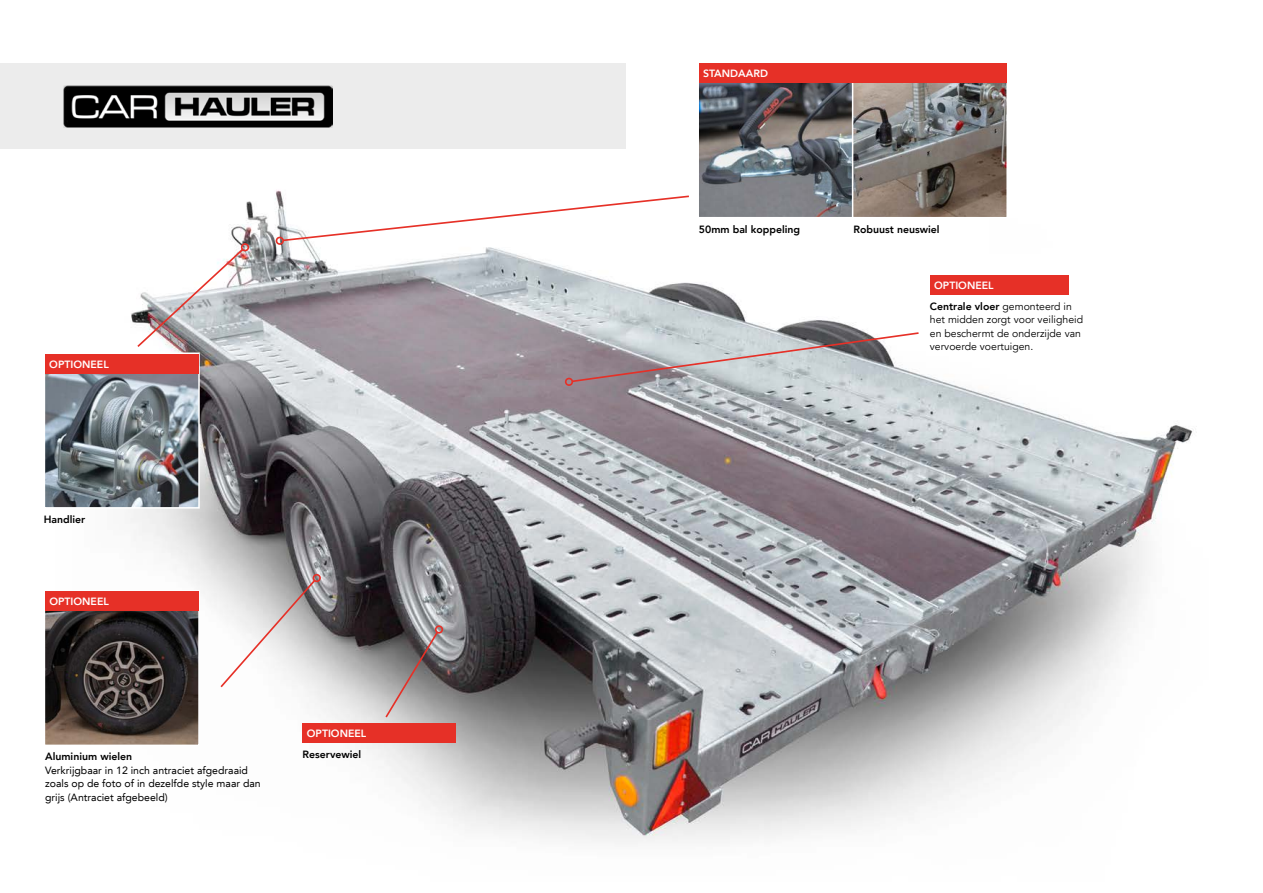
<style>
.page{position:relative;width:1263px;height:893px;background:#fff}
.page>*{position:absolute;margin:0;border:0;box-sizing:border-box;transform-origin:0 0}
.t1{font:10.5px/13.5px "Avenir LT";color:#000}
.t2{font:10.5px/13.5px "Avenir LT";color:#000}
.t3{font:800 10.5px "Avenir LT";color:#000}
.t4{font:800 10.5px "Avenir LT";color:#fff}
.s1{font-weight:800}
</style>
<div class="page">
<div style="left:0;top:64px;width:625px;height:85px;background:#ececec"></div>
<img style="left:64px;top:85px;width:269px;height:43px">
<img style="left:128px;top:190px;width:1065px;height:654px">
<img style="left:697px;top:63px;width:312px;height:156px">
<svg style="left:45px;top:589px;width:155px;height:158px;background:#433c3a"></svg>
<svg style="left:563px;top:331px;width:357px;height:55px;background:#b7b4b8"></svg>
<div style="left:930px;top:276px;width:138px;height:19px;background:#e63027"></div>
<svg style="left:45px;top:241px;width:206px;height:268px"></svg>
<div style="left:45px;top:354px;width:153px;height:20px;background:#e63027"></div>
<div style="left:699px;top:64px;width:307px;height:19px;background:#e63027"></div>
<svg style="left:219px;top:578px;width:98px;height:111px"></svg>
<div style="left:313px;top:574px;width:8px;height:8px;border:2px solid #e63027;border-radius:50%"></div>
<div style="left:45px;top:591px;width:153px;height:20px;background:#e63027"></div>
<div style="left:303px;top:724px;width:153px;height:19px;background:#e63027"></div>
<svg style="left:274px;top:194px;width:417px;height:51px"></svg>
<svg style="left:384px;top:630px;width:56px;height:89px;background:#8c8686"></svg>
<div style="left:435px;top:625px;width:8px;height:9px;border:2px solid #e63027;border-radius:50%"></div>
<p class="t4" style="left:49px;top:358px;width:61px">OPTIONEEL</p>
<p class="t3" style="left:44px;top:513px;width:43px">Handlier</p>
<p class="t4" style="left:49px;top:595px;width:61px">OPTIONEEL</p>
<p class="t3" style="left:45px;top:751px;width:89px">Aluminium wielen</p>
<p class="t1" style="left:45px;top:764px;width:217px">Verkrijgbaar in 12 inch antraciet afgedraaid zoals op de foto of in dezelfde style maar dan grijs (Antraciet afgebeeld)</p>
<p class="t4" style="left:307px;top:728px;width:61px">OPTIONEEL</p>
<p class="t3" style="left:303px;top:748px;width:60px">Reservewiel</p>
<p class="t4" style="left:703px;top:68px;width:66px">STANDAARD</p>
<p class="t3" style="left:699px;top:223px;width:103px">50mm bal koppeling</p>
<p class="t3" style="left:853px;top:223px;width:88px">Robuust neuswiel</p>
<p class="t4" style="left:934px;top:280px;width:61px">OPTIONEEL</p>
<p class="t2" style="left:930px;top:300px;width:155px"><span class="s1">Centrale vloer</span> gemonteerd in het midden zorgt voor veiligheid en beschermt de onderzijde van vervoerde voertuigen.</p>
</div>
